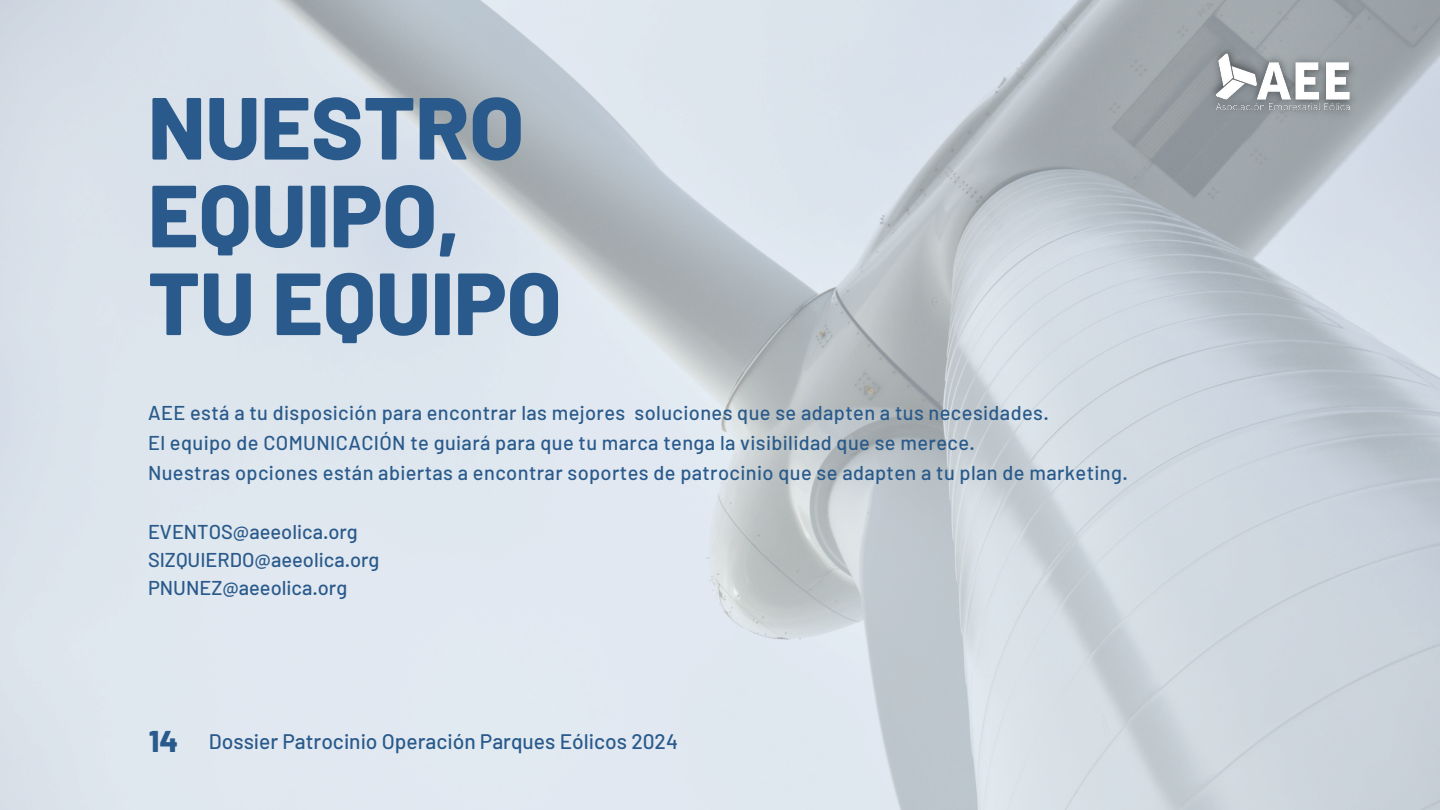
<style>
.page{position:relative;width:1440px;height:810px;background:#fff}
.page>*{position:absolute;margin:0;border:0;box-sizing:border-box;transform-origin:0 0}
.t1{font:800 88px/87.8px "Barlow";color:#295a8b}
.t2{font:800 30px "Barlow";color:#295a8b}
.t3{font:500 21px "Barlow";color:#295a8b}
.t4{font:500 20px "Barlow";letter-spacing:.02em;color:#295a8b}
.t5{font:500 20px "Barlow";color:#295a8b}
</style>
<div class="page">
<img style="left:0;top:0;width:1440px;height:810px">
<img style="left:1206px;top:41px;width:153px;height:80px">
<p class="t1" style="left:148px;top:80px;width:415px">NUESTRO<br>EQUIPO,<br>TU EQUIPO</p>
<p class="t4" style="left:148px;top:400px;width:902px">AEE está a tu disposición para encontrar las mejores soluciones que se adapten a tus necesidades.</p>
<h1 class="t4" style="left:148px;top:430px;width:828px">El equipo de COMUNICACIÓN te guiará para que tu marca tenga la visibilidad que se merece.</h1>
<p class="t4" style="left:148px;top:460px;width:981px">Nuestras opciones están abiertas a encontrar soportes de patrocinio que se adapten a tu plan de marketing.</p>
<p class="t5" style="left:148px;top:519px;width:211px">EVENTOS@aeeolica.org</p>
<p class="t5" style="left:148px;top:547px;width:233px">SIZQUIERDO@aeeolica.org</p>
<p class="t5" style="left:148px;top:575px;width:201px">PNUNEZ@aeeolica.org</p>
<p class="t2" style="left:149px;top:722px;width:30px">14</p>
<p class="t3" style="left:209px;top:728px;width:471px">Dossier Patrocinio Operación Parques Eólicos 2024</p>
</div>
